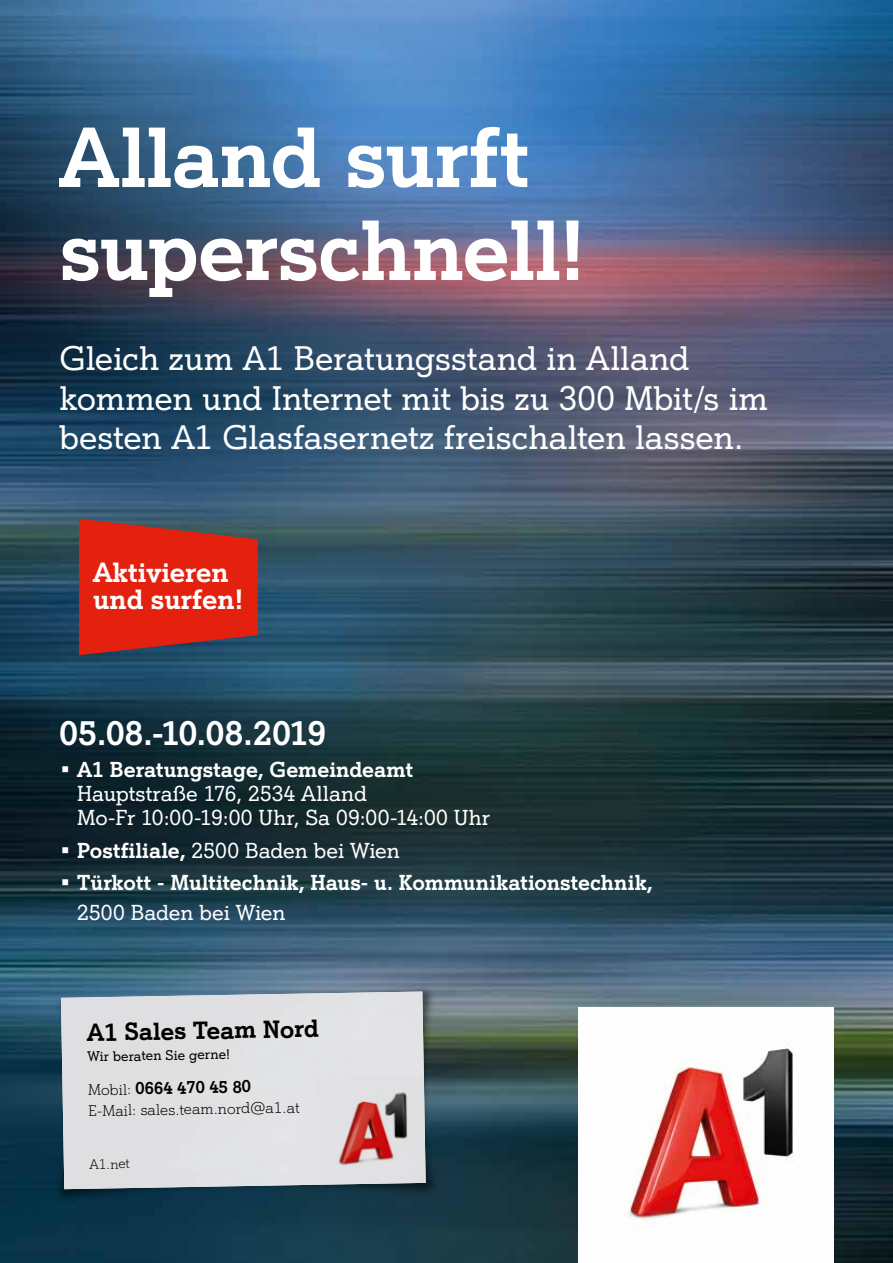
<style>
.page{position:relative;width:893px;height:1263px;background:#fff}
.page>*{position:absolute;margin:0;border:0;box-sizing:border-box;transform-origin:0 0}
.t1{font:700 82.5px/93px "A1 Serif";letter-spacing:-.005em;color:#fff}
.t2{font:33px/39.6px "A1 Serif";letter-spacing:-.005em;color:#fff}
.t3{font:700 33px "A1 Serif";letter-spacing:.01em;color:#fff}
.t4{font:700 27px/27px "A1 Serif";color:#fff}
.t5{font:700 24px "A1 Einfach";color:#000}
.t6{font:700 21px/29.5px "A1 Serif";color:#fff}
.t7{font:21px/24px "A1 Serif";color:#fff}
.t8{font:700 16.5px "A1 Einfach";color:#000}
.t9{font:15px "A1 Einfach Leicht";color:#000}
.t10{font:500 13.5px "A1 Einfach";color:#000}
.t11{font:13.5px "A1 Einfach Leicht";color:#000}
.s1{font-weight:700}
.s2{font-weight:400}
.s3{font-family:"A1 Einfach Leicht";font-weight:400;font-size:15px}
</style>
<div class="page">
<img style="left:0;top:0;width:893px;height:1263px">
<img style="left:578px;top:1008px;width:255px;height:255px">
<svg style="left:79px;top:519px;width:179px;height:136px;background:#c9271b"></svg>
<div style="left:54px;top:985px;width:385px;height:217px;background:#000;opacity:.5"></div>
<div style="left:61px;top:991px;width:365px;height:198px;background:#e0e0e3"></div>
<img style="left:318px;top:1077px;width:107px;height:107px">
<h1 class="t1" style="left:60px;top:109px;width:529px">Alland surft superschnell!</h1>
<p class="t2" style="left:60px;top:338px;width:710px">Gleich zum A1 Beratungsstand in Alland kommen und Internet mit bis zu 300 Mbit/s im besten A1 Glasfasernetz freischalten lassen.</p>
<p class="t4" style="left:93px;top:558px;width:152px">Aktivieren und surfen!</p>
<p class="t3" style="left:60px;top:711px;width:268px">05.08.-10.08.2019</p>
<p class="t6" style="left:60px;top:754px;width:355px">• A1 Beratungstage, Gemeindeamt</p>
<p class="t7" style="left:77px;top:781px;width:415px">Hauptstraße 176, 2534 Alland<br>Mo-Fr 10:00-19:00 Uhr, Sa 09:00-14:00 Uhr</p>
<p class="t7" style="left:60px;top:838px;width:342px">• <span class="s1">Postfiliale,</span> 2500 Baden bei Wien</p>
<p class="t6" style="left:77px;top:867px;width:577px;text-indent:-18px"><span class="s2">•</span> Türkott - Multitechnik, Haus- u. Kommunikationstechnik,<br><span class="s2">2500 Baden bei Wien</span></p>
<p class="t5" style="left:87px;top:1018px;width:233px;rotate:-1deg">A1 Sales Team Nord</p>
<p class="t10" style="left:87px;top:1048px;width:144px;rotate:-1deg">Wir beraten Sie gerne!</p>
<p class="t8" style="left:88px;top:1079px;width:164px;rotate:-1deg"><span class="s3">Mobil:</span> 0664 470 45 80</p>
<p class="t9" style="left:88px;top:1102px;width:213px;rotate:-1deg">E-Mail: sales.team.nord@a1.at</p>
<p class="t11" style="left:89px;top:1156px;width:42px;rotate:-1deg">A1.net</p>
</div>
